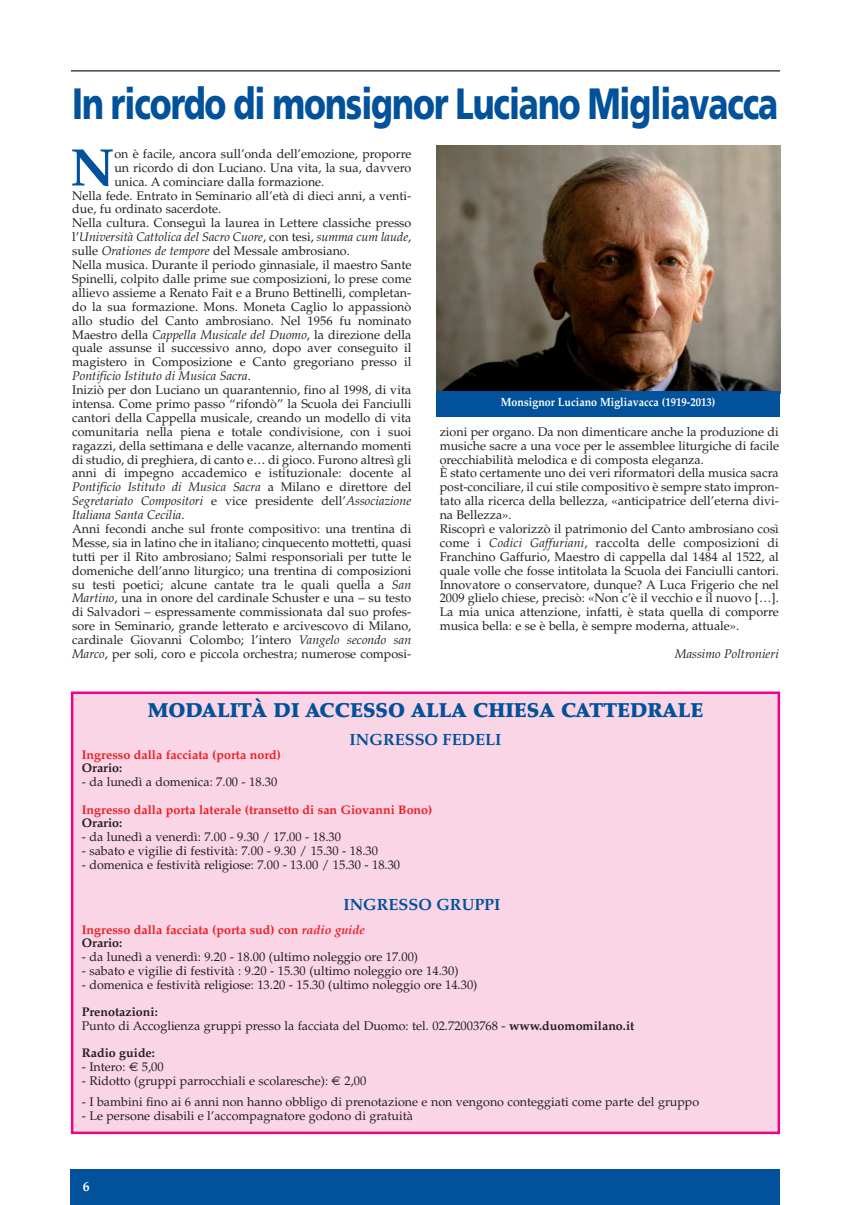
<style>
.page{position:relative;width:851px;height:1205px;background:#fff}
.page>*{position:absolute;margin:0;border:0;box-sizing:border-box;transform-origin:0 0}
.t1{font:700 52.88px "Palatino";color:#01519b}
.t2{font:900 43.75px "Frutiger";letter-spacing:-.03em;color:#01519b;scale:.75 1}
.t3{font:900 20px "Palatino";color:#01519b}
.t4{font:700 16.25px "Palatino";color:#01519b}
.t5{font:700 13.75px "Palatino";color:#fff}
.t6{font:12.5px/13.9px "Palatino";color:#231f20}
.t7{font:italic 12.5px "Palatino";color:#231f20}
.t8{font:700 12.5px/13.8px "Palatino";color:#ee1d23}
.t9{font:700 12.5px "Palatino";color:#231f20}
.t10{font:700 11.88px "Palatino";color:#fff;scale:.9 1}
.s1{font-style:normal}
.s2{font-style:italic}
.s3{color:#231f20}
.s4{font-weight:700}
.s5{font-family:"Euro Sans"}
</style>
<div class="page">
<div style="left:71px;top:1169px;width:709px;height:36px;background:#01519b"></div>
<hr style="left:71px;top:70px;width:709px;height:1px;background:#231f20">
<img style="left:436px;top:145px;width:344px;height:246px">
<div style="left:436px;top:391px;width:344px;height:26px;background:#01519b"></div>
<div style="left:72px;top:693px;width:706px;height:440px;background:#fad5e5"></div>
<div style="left:71px;top:691px;width:709px;height:443px;border:2px solid #ed028c"></div>
<h2 class="t2" style="left:72px;top:86px;width:942px">In ricordo di monsignor Luciano Migliavacca</h2>
<h1 class="t1" style="left:70px;top:147px;width:46px">N</h1>
<p class="t6" style="left:114px;top:148px;width:298px">on è facile, ancora sull’onda dell’emozione, proporre</p>
<p class="t6" style="left:114px;top:162px;width:298px">un ricordo di don Luciano. Una vita, la sua, davvero</p>
<p class="t6" style="left:114px;top:176px;width:211px">unica. A cominciare dalla formazione.</p>
<p class="t6" style="left:72px;top:190px;width:340px">Nella fede. Entrato in Seminario all’età di dieci anni, a venti-</p>
<p class="t6" style="left:72px;top:204px;width:150px">due, fu ordinato sacerdote.</p>
<p class="t6" style="left:72px;top:218px;width:341px">Nella cultura. Conseguì la laurea in Lettere classiche presso</p>
<p class="t7" style="left:72px;top:232px;width:340px"><span class="s1">l’</span>Università Cattolica del Sacro Cuore<span class="s1">, con tesi,</span> summa cum laude<span class="s1">,</span></p>
<p class="t6" style="left:72px;top:245px;width:279px">sulle <span class="s2">Orationes de tempore</span> del Messale ambrosiano.</p>
<p class="t6" style="left:72px;top:259px;width:341px">Nella musica. Durante il periodo ginnasiale, il maestro Sante</p>
<p class="t6" style="left:72px;top:273px;width:341px">Spinelli, colpito dalle prime sue composizioni, lo prese come</p>
<p class="t6" style="left:72px;top:287px;width:341px">allievo assieme a Renato Fait e a Bruno Bettinelli, completan-</p>
<p class="t6" style="left:72px;top:301px;width:340px">do la sua formazione. Mons. Moneta Caglio lo appassionò</p>
<p class="t6" style="left:72px;top:315px;width:340px">allo studio del Canto ambrosiano. Nel 1956 fu nominato</p>
<p class="t6" style="left:72px;top:329px;width:340px">Maestro della <span class="s2">Cappella Musicale del Duomo</span>, la direzione della</p>
<p class="t6" style="left:72px;top:343px;width:341px">quale assunse il successivo anno, dopo aver conseguito il</p>
<p class="t6" style="left:72px;top:356px;width:340px">magistero in Composizione e Canto gregoriano presso il</p>
<p class="t7" style="left:72px;top:371px;width:180px">Pontificio Istituto di Musica Sacra<span class="s1">.</span></p>
<p class="t6" style="left:72px;top:384px;width:340px">Iniziò per don Luciano un quarantennio, fino al 1998, di vita</p>
<p class="t6" style="left:72px;top:398px;width:341px">intensa. Come primo passo “rifondò” la Scuola dei Fanciulli</p>
<p class="t6" style="left:72px;top:412px;width:341px">cantori della Cappella musicale, creando un modello di vita</p>
<p class="t6" style="left:72px;top:426px;width:340px">comunitaria nella piena e totale condivisione, con i suoi</p>
<p class="t6" style="left:72px;top:440px;width:340px">ragazzi, della settimana e delle vacanze, alternando momenti</p>
<p class="t6" style="left:72px;top:454px;width:341px">di studio, di preghiera, di canto e… di gioco. Furono altresì gli</p>
<p class="t6" style="left:72px;top:468px;width:340px">anni di impegno accademico e istituzionale: docente al</p>
<p class="t7" style="left:72px;top:482px;width:340px">Pontificio Istituto di Musica Sacra <span class="s1">a Milano e direttore del</span></p>
<p class="t7" style="left:72px;top:496px;width:340px">Segretariato Compositori <span class="s1">e vice presidente dell’</span>Associazione</p>
<p class="t7" style="left:72px;top:510px;width:114px">Italiana Santa Cecilia<span class="s1">.</span></p>
<p class="t6" style="left:72px;top:523px;width:340px">Anni fecondi anche sul fronte compositivo: una trentina di</p>
<p class="t6" style="left:72px;top:537px;width:340px">Messe, sia in latino che in italiano; cinquecento mottetti, quasi</p>
<p class="t6" style="left:72px;top:551px;width:341px">tutti per il Rito ambrosiano; Salmi responsoriali per tutte le</p>
<p class="t6" style="left:72px;top:565px;width:341px">domeniche dell’anno liturgico; una trentina di composizioni</p>
<p class="t6" style="left:72px;top:579px;width:340px">su testi poetici; alcune cantate tra le quali quella a <span class="s2">San</span></p>
<p class="t6" style="left:72px;top:593px;width:340px"><span class="s2">Martino</span>, una in onore del cardinale Schuster e una – su testo</p>
<p class="t6" style="left:72px;top:606px;width:341px">di Salvadori – espressamente commissionata dal suo profes-</p>
<p class="t6" style="left:72px;top:620px;width:340px">sore in Seminario, grande letterato e arcivescovo di Milano,</p>
<p class="t6" style="left:72px;top:634px;width:340px">cardinale Giovanni Colombo; l’intero <span class="s2">Vangelo secondo san</span></p>
<p class="t6" style="left:72px;top:648px;width:341px"><span class="s2">Marco</span>, per soli, coro e piccola orchestra; numerose composi-</p>
<p class="t10" style="left:501px;top:398px;width:240px">Monsignor Luciano Migliavacca (1919-2013)</p>
<p class="t6" style="left:439px;top:426px;width:341px">zioni per organo. Da non dimenticare anche la produzione di musiche sacre a una voce per le assemblee liturgiche di facile orecchiabilità melodica e di composta eleganza.<br>È stato certamente uno dei veri riformatori della musica sacra post-conciliare, il cui stile compositivo è sempre stato impron&shy;tato alla ricerca della bellezza, «anticipatrice dell’eterna divi&shy;na Bellezza».<br>Riscoprì e valorizzò il patrimonio del Canto ambrosiano così come i <span class="s2">Codici Gaffuriani</span>, raccolta delle composizioni di Franchino Gaffurio, Maestro di cappella dal 1484 al 1522, al quale volle che fosse intitolata la Scuola dei Fanciulli cantori.<br>Innovatore o conservatore, dunque? A Luca Frigerio che nel 2009 glielo chiese, precisò: «Non c’è il vecchio e il nuovo […].<br>La mia unica attenzione, infatti, è stata quella di comporre musica bella: e se è bella, è sempre moderna, attuale».</p>
<p class="t7" style="left:674px;top:649px;width:105px">Massimo Poltronieri</p>
<h3 class="t3" style="left:148px;top:702px;width:557px">MODALITÀ DI ACCESSO ALLA CHIESA CATTEDRALE</h3>
<h3 class="t4" style="left:349px;top:733px;width:153px">INGRESSO FEDELI</h3>
<p class="t8" style="left:82px;top:749px;width:201px">Ingresso dalla facciata (porta nord)</p>
<p class="t9" style="left:82px;top:763px;width:42px">Orario:</p>
<p class="t6" style="left:82px;top:776px;width:197px">- da lunedì a domenica: 7.00 - 18.30</p>
<p class="t8" style="left:82px;top:804px;width:352px">Ingresso dalla porta laterale (transetto di san Giovanni Bono)</p>
<p class="t9" style="left:82px;top:818px;width:42px">Orario:</p>
<p class="t6" style="left:82px;top:831px;width:261px">- da lunedì a venerdì: 7.00 - 9.30 / 17.00 - 18.30</p>
<p class="t6" style="left:82px;top:845px;width:298px">- sabato e vigilie di festività: 7.00 - 9.30 / 15.30 - 18.30</p>
<p class="t6" style="left:82px;top:859px;width:320px">- domenica e festività religiose: 7.00 - 13.00 / 15.30 - 18.30</p>
<h3 class="t4" style="left:343px;top:898px;width:159px">INGRESSO GRUPPI</h3>
<p class="t8" style="left:82px;top:924px;width:285px">Ingresso dalla facciata (porta sud) con <span class="s2">radio guide<br></span><span class="s3">Orario:</span></p>
<p class="t6" style="left:82px;top:951px;width:338px">- da lunedì a venerdì: 9.20 - 18.00 (ultimo noleggio ore 17.00)</p>
<p class="t6" style="left:82px;top:965px;width:378px">- sabato e vigilie di festività : 9.20 - 15.30 (ultimo noleggio ore 14.30)</p>
<p class="t6" style="left:82px;top:979px;width:397px">- domenica e festività religiose: 13.20 - 15.30 (ultimo noleggio ore 14.30)</p>
<p class="t6" style="left:82px;top:1006px;width:554px"><span class="s4">Prenotazioni:<br></span>Punto di Accoglienza gruppi presso la facciata del Duomo: tel. 02.72003768 - <span class="s4">www.duomomilano.it</span></p>
<p class="t9" style="left:82px;top:1048px;width:75px">Radio guide:</p>
<p class="t6" style="left:82px;top:1061px;width:83px">- Intero: <span class="s5">€</span> 5,00</p>
<p class="t6" style="left:82px;top:1075px;width:286px">- Ridotto (gruppi parrocchiali e scolaresche): <span class="s5">€</span> 2,00</p>
<p class="t6" style="left:82px;top:1096px;width:619px">- I bambini fino ai 6 anni non hanno obbligo di prenotazione e non vengono conteggiati come parte del gruppo</p>
<p class="t6" style="left:82px;top:1110px;width:333px">- Le persone disabili e l’accompagnatore godono di gratuità</p>
<p class="t5" style="left:83px;top:1181px;width:8px">6</p>
</div>
